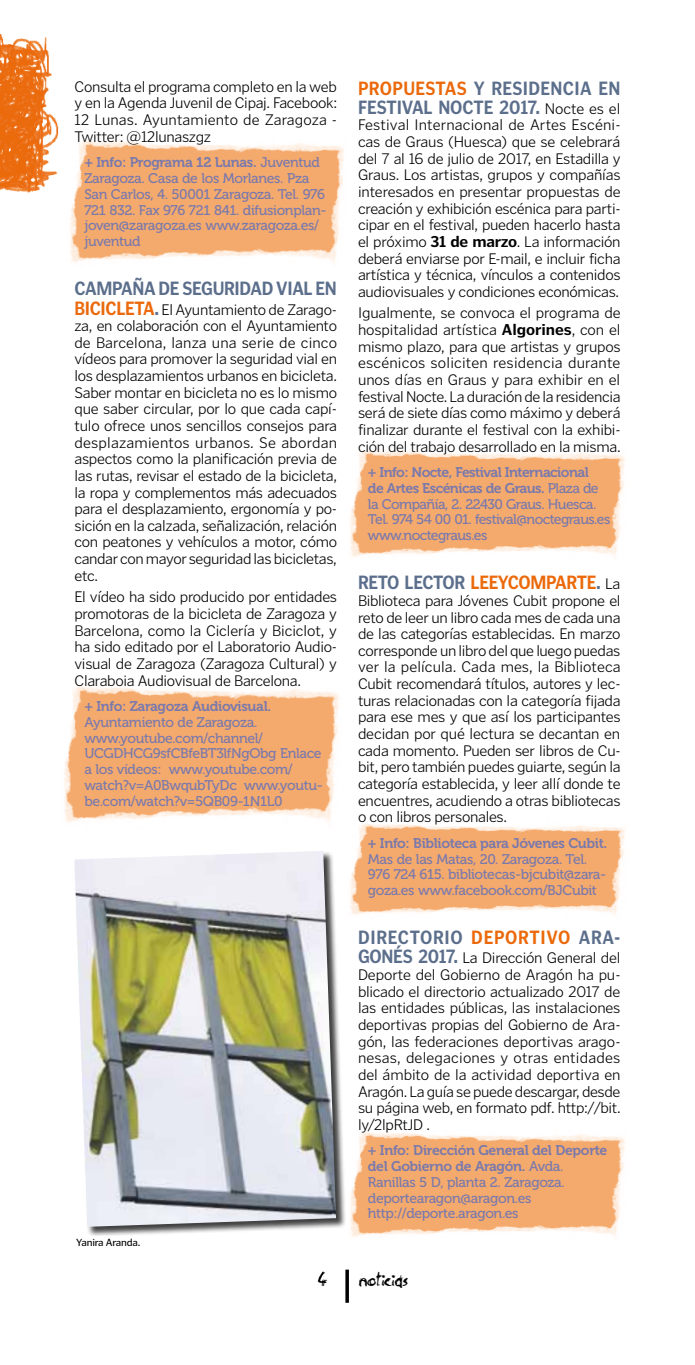
<style>
.page{position:relative;width:695px;height:1365px;background:#fff}
.page>*{position:absolute;margin:0;border:0;box-sizing:border-box;transform-origin:0 0}
.t1{font:21px "Philip'Signature";color:#000}
.t2{font:700 19.25px/19.2px "Poynter Gothic Text";color:#5b6e8b;scale:.9 1}
.t3{font:700 19.25px "Poynter Gothic Text";letter-spacing:-.02em;color:#eb690b;scale:.9 1}
.t4{font:700 19.25px "Poynter Gothic Text";letter-spacing:-.02em;color:#5b6e8b;scale:.9 1}
.t5{font:700 19.25px "Poynter Gothic Text";letter-spacing:.04em;color:#5b6e8b;scale:.9 1}
.t6{font:300 15.75px/16.6px "Poynter Gothic Text";letter-spacing:-.02em;color:#000;text-align:justify}
.t7{font:14px/15.8px "Museo 500";letter-spacing:-.025em;color:#7979ac}
.t8{font:10.5px "Poynter Gothic Text Tab";letter-spacing:-.02em;color:#000}
.s1{font-family:"Museo 700"}
.s2{font-weight:700;font-size:19.25px;color:#eb690b}
.s3{font-weight:700;font-size:19.25px;color:#5b6e8b}
.s4{color:#eb690b}
.s5{font-weight:300;font-size:15.75px;color:#000}
.s6{font-weight:700}
.s7{color:#5b6e8b}
</style>
<div class="page">
<svg style="left:345px;top:1269px;width:4px;height:33px"></svg>
<img style="left:350px;top:1132px;width:275px;height:105px">
<img style="left:350px;top:824px;width:275px;height:91px">
<img style="left:350px;top:451px;width:275px;height:106px">
<img style="left:64px;top:686px;width:275px;height:139px">
<img style="left:70px;top:141px;width:274px;height:121px">
<img style="left:0;top:34px;width:59px;height:159px">
<div style="left:74px;top:850px;width:271px;height:385px;background:#000;opacity:.75"></div>
<img style="left:74px;top:850px;width:262px;height:376px">
<p class="t6" style="left:74px;top:78px;width:264px">Consulta el programa completo en la web y en la Agenda Juvenil de Cipaj. Facebook:<br>12 Lunas. Ayuntamiento de Zaragoza - Twitter: @12lunaszgz</p>
<p class="t7" style="left:84px;top:155px;width:243px"><span class="s1">+ Info: Programa 12 Lunas.</span> Juventud<br>Zaragoza. Casa de los Morlanes. Pza<br>San Carlos, 4. 50001 Zaragoza. Tel. 976<br>721 832. Fax 976 721 841. difusionplan&shy;joven@zaragoza.es www.zaragoza.es/ juventud</p>
<p class="t4" style="left:74px;top:278px;width:293px">CAMPAÑA DE SEGURIDAD VIAL EN</p>
<p class="t6" style="left:74px;top:301px;width:264px"><span class="s2">BICICLETA</span><span class="s3">.</span> El Ayuntamiento de Zarago&shy;za, en colaboración con el Ayuntamiento de Barcelona, lanza una serie de cinco vídeos para promover la seguridad vial en los desplazamientos urbanos en bicicleta.<br>Saber montar en bicicleta no es lo mismo que saber circular, por lo que cada capí&shy;tulo ofrece unos sencillos consejos para desplazamientos urbanos. Se abordan aspectos como la planificación previa de las rutas, revisar el estado de la bicicleta, la ropa y complementos más adecuados para el desplazamiento, ergonomía y po&shy;sición en la calzada, señalización, relación con peatones y vehículos a motor, cómo candar con mayor seguridad las bicicletas, etc.</p>
<p class="t6" style="left:74px;top:588px;width:264px">El vídeo ha sido producido por entidades promotoras de la bicicleta de Zaragoza y Barcelona, como la Ciclería y Biciclot, y ha sido editado por el Laboratorio Audio&shy;visual de Zaragoza (Zaragoza Cultural) y Claraboia Audiovisual de Barcelona.</p>
<p class="t7" style="left:84px;top:698px;width:240px"><span class="s1">+ Info: Zaragoza Audiovisual.<br></span>Ayuntamiento de Zaragoza. www.youtube.com/channel/<br>UCGDHCG9sfCBfeBT3lfNgObg Enlace a los vídeos: www.youtube.com/ watch?v=A0BwqubTyDc www.youtu&shy;be.com/watch?v=5QB09-1N1L0</p>
<p class="t8" style="left:76px;top:1236px;width:66px">Yanira Aranda.</p>
<p class="t2" style="left:358px;top:78px;width:293px"><span class="s4">PROPUESTAS</span> Y RESIDENCIA EN<br>FESTIVAL NOCTE 2017. <span class="s5">Nocte es el</span></p>
<p class="t6" style="left:358px;top:117px;width:264px">Festival Internacional de Artes Escéni&shy;cas de Graus (Huesca) que se celebrará del 7 al 16 de julio de 2017, en Estadilla y Graus. Los artistas, grupos y compañías interesados en presentar propuestas de creación y exhibición escénica para parti&shy;cipar en el festival, pueden hacerlo hasta el próximo <span class="s6">31 de marzo</span>. La información deberá enviarse por E-mail, e incluir ficha artística y técnica, vínculos a contenidos audiovisuales y condiciones económicas.</p>
<p class="t6" style="left:358px;top:305px;width:264px">Igualmente, se convoca el programa de hospitalidad artística <span class="s6">Algorines</span>, con el mismo plazo, para que artistas y grupos escénicos soliciten residencia durante unos días en Graus y para exhibir en el festival Nocte. La duración de la residencia será de siete días como máximo y deberá finalizar durante el festival con la exhibi&shy;ción del trabajo desarrollado en la misma.</p>
<p class="t7" style="left:368px;top:464px;width:244px"><span class="s1">+ Info: Nocte, Festival Internacional<br>de Artes Escénicas de Graus.</span> Plaza de la Compañía, 2. 22430 Graus. Huesca.<br>Tel. 974 54 00 01. festival@noctegraus.es www.noctegraus.es</p>
<p class="t3" style="left:358px;top:571px;width:293px"><span class="s7">RETO LECTOR</span> LEEYCOMPARTE<span class="s7">.</span> <span class="s5">La</span></p>
<p class="t6" style="left:358px;top:592px;width:264px">Biblioteca para Jóvenes Cubit propone el reto de leer un libro cada mes de cada una de las categorías establecidas. En marzo corresponde un libro del que luego puedas ver la película. Cada mes, la Biblioteca Cubit recomendará títulos, autores y lec&shy;turas relacionadas con la categoría fijada para ese mes y que así los participantes decidan por qué lectura se decantan en cada momento. Pueden ser libros de Cu&shy;bit, pero también puedes guiarte, según la categoría establecida, y leer allí donde te encuentres, acudiendo a otras bibliotecas o con libros personales.</p>
<p class="t7" style="left:368px;top:835px;width:241px"><span class="s1">+ Info: Biblioteca para Jóvenes Cubit.<br></span>Mas de las Matas, 20. Zaragoza. Tel.<br>976 724 615. bibliotecas-bjcubit@zara&shy;goza.es www.facebook.com/BJCubit</p>
<p class="t5" style="left:358px;top:926px;width:293px">DIRECTORIO <span class="s4">DEPORTIVO</span> ARA-</p>
<p class="t6" style="left:358px;top:949px;width:264px"><span class="s3">GONÉS 2017.</span> La Dirección General del Deporte del Gobierno de Aragón ha pu&shy;blicado el directorio actualizado 2017 de las entidades públicas, las instalaciones deportivas propias del Gobierno de Ara&shy;gón, las federaciones deportivas arago&shy;nesas, delegaciones y otras entidades del ámbito de la actividad deportiva en Aragón. La guía se puede descargar, desde su página web, en formato pdf. http://bit. ly/2lpRtJD .</p>
<p class="t7" style="left:368px;top:1142px;width:241px"><span class="s1">+ Info: Dirección General del Deporte del Gobierno de Aragón.</span> Avda.<br>Ranillas 5 D, planta 2. Zaragoza. deportearagon@aragon.es http://deporte.aragon.es</p>
<p class="t1" style="left:318px;top:1266px;width:11px">4</p>
<p class="t1" style="left:359px;top:1266px;width:50px">noticias</p>
</div>
